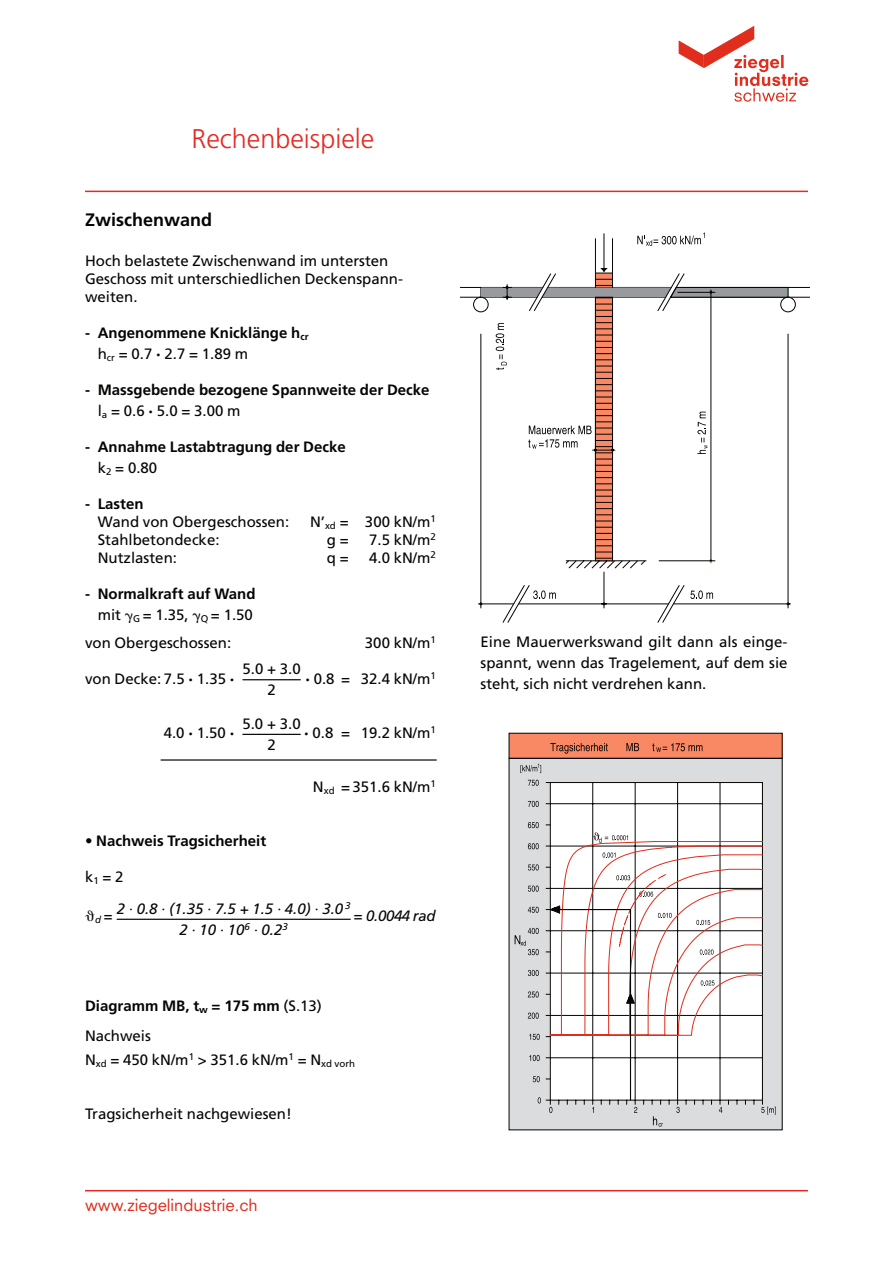
<style>
.page{position:relative;width:893px;height:1263px;background:#fff}
.page>*{position:absolute;margin:0;border:0;box-sizing:border-box;transform-origin:0 0}
.t1{font:300 27px "Frutiger LT Std";color:#e52923}
.t2{font:700 18px "Frutiger LT Std";color:#060504}
.t3{font:16.5px "Neuzeit SLT";color:#e02d1c}
.t4{font:15px/21px "Frutiger LT Std";color:#060504}
.t5{font:700 15px/21px "Frutiger LT Std";color:#060504}
.t6{font:italic 15px/21px "Frutiger LT Std";letter-spacing:-.025em;color:#060504;text-align:center}
.t7{font:italic 9.75px "Frutiger LT Std";color:#060504}
.s1{font-weight:400}
.s2{font-weight:900}
.s3{font-weight:700}
</style>
<div class="page">
<svg style="left:679px;top:26px;width:129px;height:76px"></svg>
<hr style="left:85px;top:1190px;width:723px;height:1px;background:#e52923">
<hr style="left:85px;top:191px;width:723px;height:1px;background:#e52923">
<div style="left:509px;top:758px;width:273px;height:372px;background:#dadcde"></div>
<div style="left:509px;top:733px;width:273px;height:25px;background:#f98964"></div>
<div style="left:550px;top:782px;width:212px;height:318px;background:#fff"></div>
<hr style="left:550px;top:803px;width:212px;height:1px;background:#060504">
<hr style="left:550px;top:782px;width:212px;height:1px;background:#060504">
<hr style="left:550px;top:1057px;width:212px;height:1px;background:#060504">
<hr style="left:550px;top:782px;width:1px;height:318px;background:#060504">
<hr style="left:592px;top:782px;width:1px;height:318px;background:#060504">
<hr style="left:635px;top:782px;width:1px;height:318px;background:#060504">
<hr style="left:677px;top:782px;width:1px;height:318px;background:#060504">
<hr style="left:720px;top:782px;width:1px;height:318px;background:#060504">
<hr style="left:762px;top:782px;width:1px;height:318px;background:#060504">
<hr style="left:463px;top:791px;width:1px;height:317px;background:#060504">
<hr style="left:551px;top:706px;width:212px;height:1px;background:#060504">
<hr style="left:550px;top:1100px;width:212px;height:1px;background:#060504">
<svg style="left:520px;top:764px;width:21px;height:9px"></svg>
<svg style="left:550px;top:743px;width:58px;height:11px"></svg>
<svg style="left:626px;top:743px;width:13px;height:8px"></svg>
<svg style="left:652px;top:743px;width:50px;height:9px"></svg>
<svg style="left:533px;top:1076px;width:7px;height:6px"></svg>
<svg style="left:529px;top:1055px;width:11px;height:6px"></svg>
<svg style="left:529px;top:1034px;width:11px;height:6px"></svg>
<svg style="left:528px;top:991px;width:11px;height:6px"></svg>
<svg style="left:528px;top:1012px;width:11px;height:7px"></svg>
<svg style="left:528px;top:970px;width:11px;height:6px"></svg>
<svg style="left:528px;top:843px;width:11px;height:6px"></svg>
<svg style="left:528px;top:907px;width:11px;height:6px"></svg>
<svg style="left:528px;top:885px;width:11px;height:7px"></svg>
<svg style="left:528px;top:864px;width:11px;height:6px"></svg>
<svg style="left:515px;top:928px;width:24px;height:27px"></svg>
<svg style="left:528px;top:780px;width:11px;height:6px"></svg>
<svg style="left:528px;top:801px;width:11px;height:6px"></svg>
<svg style="left:528px;top:822px;width:11px;height:6px"></svg>
<svg style="left:676px;top:1100px;width:4px;height:13px"></svg>
<svg style="left:592px;top:1100px;width:2px;height:13px"></svg>
<svg style="left:634px;top:1100px;width:3px;height:13px"></svg>
<svg style="left:653px;top:1116px;width:10px;height:11px"></svg>
<svg style="left:761px;top:1100px;width:15px;height:14px"></svg>
<svg style="left:719px;top:1100px;width:3px;height:13px"></svg>
<svg style="left:538px;top:1097px;width:14px;height:16px"></svg>
<hr style="left:630px;top:909px;width:1px;height:191px;background:#060504">
<svg style="left:546px;top:832px;width:217px;height:205px"></svg>
<svg style="left:473px;top:233px;width:323px;height:389px"></svg>
<svg style="left:460px;top:285px;width:211px;height:15px"></svg>
<svg style="left:671px;top:287px;width:138px;height:11px"></svg>
<hr style="left:711px;top:290px;width:1px;height:271px;background:#060504">
<hr style="left:659px;top:560px;width:56px;height:1px;background:#060504">
<hr style="left:678px;top:292px;width:37px;height:1px;background:#060504">
<hr style="left:519px;top:604px;width:87px;height:1px;background:#060504">
<hr style="left:604px;top:572px;width:1px;height:36px;background:#060504">
<hr style="left:481px;top:334px;width:1px;height:274px;background:#060504">
<hr style="left:601px;top:604px;width:67px;height:1px;background:#060504">
<hr style="left:788px;top:334px;width:1px;height:274px;background:#060504">
<hr style="left:673px;top:604px;width:115px;height:1px;background:#060504">
<hr style="left:481px;top:604px;width:33px;height:1px;background:#060504">
<svg style="left:637px;top:232px;width:68px;height:14px"></svg>
<svg style="left:528px;top:426px;width:87px;height:28px"></svg>
<svg style="left:697px;top:412px;width:10px;height:42px"></svg>
<hr style="left:242px;top:679px;width:59px;height:1px;background:#060504">
<hr style="left:242px;top:734px;width:59px;height:1px;background:#060504">
<hr style="left:117px;top:919px;width:234px;height:1px;background:#060504">
<hr style="left:161px;top:759px;width:276px;height:2px;background:#060504">
<p class="t1" style="left:191px;top:123px;width:185px">Rechenbeispiele</p>
<p class="t2" style="left:85px;top:209px;width:129px">Zwischenwand</p>
<p class="t4" style="left:85px;top:251px;width:319px;line-height:18px">Hoch belastete Zwischenwand im untersten<br>Geschoss mit unterschiedlichen Deckenspann&shy;weiten.</p>
<p class="t5" style="left:98px;top:322px;width:212px;text-indent:-13px">- Angenommene Knicklänge h<sub>cr </sub><span class="s1">h</span><sub>cr</sub> <span class="s1">= 0.7</span> <span class="s2">·</span> <span class="s1">2.7 = 1.89 m</span></p>
<p class="t5" style="left:98px;top:379px;width:333px;text-indent:-13px">- Massgebende bezogene Spannweite der Decke <span class="s1">l</span><sub>a</sub> <span class="s1">= 0.6</span> <span class="s2">·</span> <span class="s1">5.0 = 3.00 m</span></p>
<p class="t5" style="left:98px;top:436px;width:249px;text-indent:-13px">- Annahme Lastabtragung der Decke <span class="s1">k</span><sub>2</sub> <span class="s1">= 0.80</span></p>
<p class="t4" style="left:98px;top:494px;width:193px;line-height:18px;text-indent:-13px"><span class="s3">- Lasten<br></span>Wand von Obergeschossen:</p>
<p class="t4" style="left:310px;top:511px;width:127px">N’<sub>xd</sub> = 300 kN/m<sup>1</sup></p>
<p class="t4" style="left:98px;top:529px;width:123px">Stahlbetondecke:</p>
<p class="t4" style="left:327px;top:529px;width:23px">g =</p>
<p class="t4" style="left:369px;top:529px;width:68px">7.5 kN/m<sup>2</sup></p>
<p class="t4" style="left:98px;top:547px;width:81px">Nutzlasten:</p>
<p class="t4" style="left:327px;top:547px;width:23px">q =</p>
<p class="t4" style="left:369px;top:547px;width:68px">4.0 kN/m<sup>2</sup></p>
<p class="t5" style="left:85px;top:583px;width:172px;text-align:right">- Normalkraft auf Wand <span class="s1">mit</span> <sub>G</sub> <span class="s1">= 1.35,</span> <sub>Q</sub> <span class="s1">= 1.50</span></p>
<p class="t4" style="left:85px;top:632px;width:148px">von Obergeschossen:</p>
<p class="t4" style="left:365px;top:632px;width:72px">300 kN/m<sup>1</sup></p>
<p class="t4" style="left:85px;top:668px;width:151px">von Decke: 7.5 <span class="s2">·</span> 1.35 <span class="s2">·</span></p>
<p class="t4" style="left:305px;top:668px;width:132px"><span class="s2">·</span> 0.8 = 32.4 kN/m<sup>1</sup></p>
<p class="t4" style="left:242px;top:658px;width:60px;text-align:center">5.0 + 3.0<br>2</p>
<p class="t4" style="left:242px;top:713px;width:60px;text-align:center">5.0 + 3.0<br>2</p>
<p class="t4" style="left:164px;top:722px;width:72px">4.0 <span class="s2">·</span> 1.50 <span class="s2">·</span></p>
<p class="t4" style="left:304px;top:722px;width:133px"><span class="s2">·</span> 0.8 = 19.2 kN/m<sup>1</sup></p>
<p class="t4" style="left:313px;top:776px;width:124px">N<sub>xd</sub> = 351.6 kN/m<sup>1</sup></p>
<p class="t5" style="left:85px;top:830px;width:183px">• Nachweis Tragsicherheit</p>
<p class="t4" style="left:85px;top:866px;width:40px">k<sub>1</sub> = 2</p>
<p class="t7" style="left:95px;top:914px;width:19px">d <sup>=</sup></p>
<p class="t6" style="left:354px;top:905px;width:84px">= 0.0044 rad</p>
<p class="t6" style="left:117px;top:898px;width:235px">2 · 0.8 · (1.35 · 7.5 + 1.5 · 4.0) · 3.0 <sup>3<br></sup>2 · 10 · 10<sup>6</sup> · 0.2<sup>3</sup></p>
<p class="t5" style="left:85px;top:991px;width:238px;line-height:30px">Diagramm MB, t<sub>w</sub> = 175 mm <span class="s1">(S.13)<br>Nachweis</span></p>
<p class="t4" style="left:85px;top:1049px;width:272px">N<sub>xd</sub> = 450 kN/m<sup>1</sup> &gt; 351.6 kN/m<sup>1</sup> = N<sub>xd</sub> <sub>vorh</sub></p>
<p class="t4" style="left:85px;top:1103px;width:208px">Tragsicherheit nachgewiesen!</p>
<p class="t3" style="left:85px;top:1194px;width:174px">www.ziegelindustrie.ch</p>
<p class="t4" style="left:480px;top:632px;width:309px;text-align:justify">Eine Mauerwerkswand gilt dann als einge&shy;spannt, wenn das Tragelement, auf dem sie steht, sich nicht verdrehen kann.</p>
</div>
